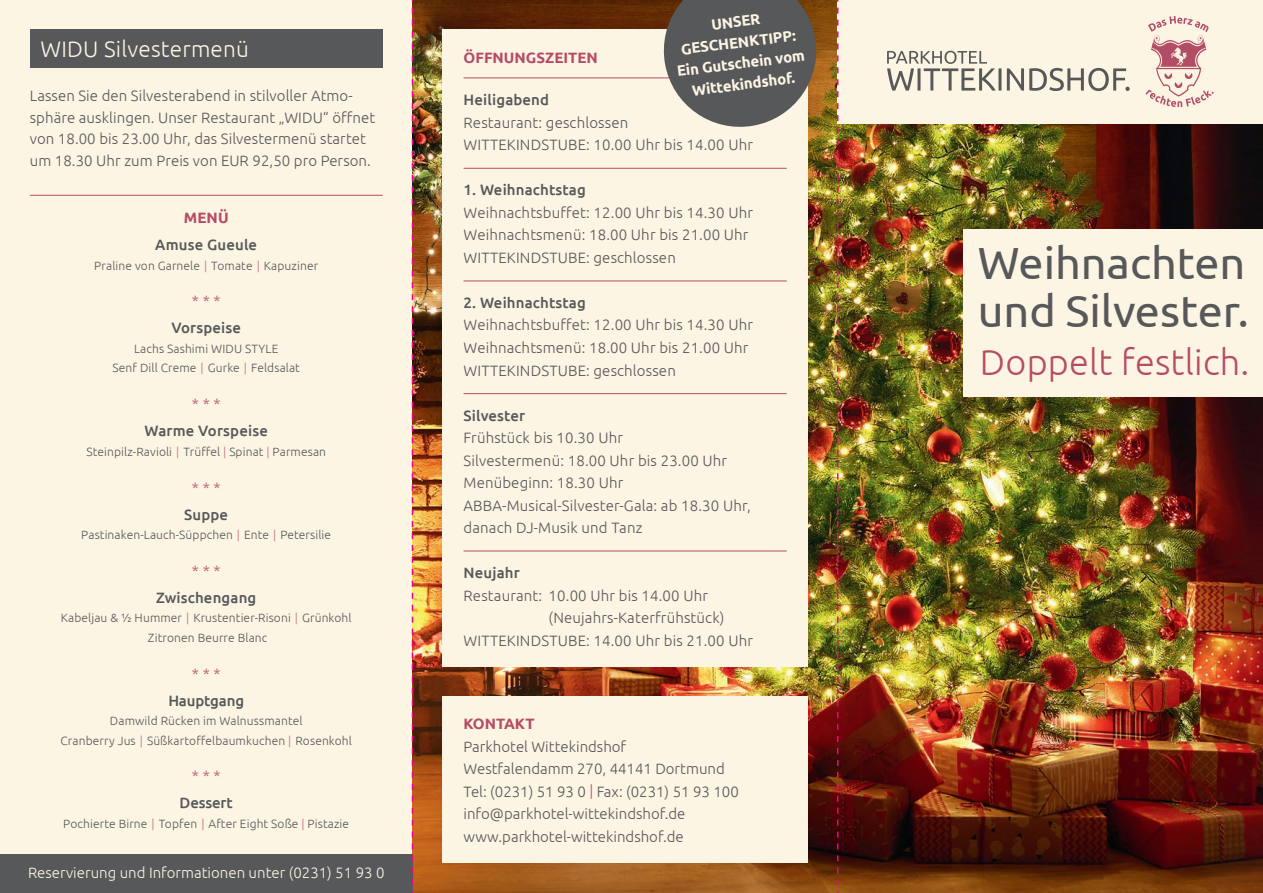
<style>
.page{position:relative;width:1263px;height:893px;background:#fcf5e4}
.page>*{position:absolute;margin:0;border:0;box-sizing:border-box;transform-origin:0 0}
.t1{font:45px/48px "Ubuntu";color:#57585a}
.t2{font:300 36px "Ubuntu";letter-spacing:.005em;color:#b64b64}
.t3{font:300 22.5px "Ubuntu";letter-spacing:.01em;color:#fcf5e4}
.t4{font:300 15px/22.5px "Ubuntu";letter-spacing:.01em;color:#57585a}
.t5{font:500 15px "Ubuntu";letter-spacing:.01em;color:#57585a}
.t6{font:700 15px/21px "Ubuntu";color:#fcf5e4;text-align:center}
.t7{font:300 15px "Ubuntu";color:#fcf5e4}
.t8{font:700 15px "Ubuntu";color:#b64b64}
.t9{font:300 15px "Ubuntu";color:#b64b64}
.t10{font:500 15px "Ubuntu";letter-spacing:-.01em;color:#57585a}
.t11{font:300 12px/19.5px "Ubuntu";letter-spacing:.01em;color:#57585a;text-align:center}
.s1{color:#c26c7b}
.s2{color:#b64b64}
</style>
<div class="page">
<img style="left:413px;top:0;width:850px;height:893px">
<div style="left:838px;top:0;width:425px;height:123px;background:#fcf5e4"></div>
<div style="left:442px;top:696px;width:366px;height:167px;background:#fcf5e4"></div>
<div style="left:963px;top:229px;width:300px;height:168px;background:#fcf5e4"></div>
<svg style="left:887px;top:51px;width:242px;height:40px"></svg>
<svg style="left:1145px;top:16px;width:69px;height:91px"></svg>
<div style="left:442px;top:30px;width:366px;height:637px;background:#fcf5e4"></div>
<hr style="left:464px;top:78px;width:323px;height:1px;background:#b64b64">
<hr style="left:464px;top:168px;width:323px;height:1px;background:#b64b64">
<hr style="left:464px;top:281px;width:323px;height:1px;background:#b64b64">
<hr style="left:464px;top:393px;width:323px;height:1px;background:#b64b64">
<hr style="left:464px;top:551px;width:323px;height:1px;background:#b64b64">
<svg style="left:658px;top:0;width:164px;height:133px"></svg>
<div style="left:0;top:855px;width:412px;height:38px;background:#57585a"></div>
<div style="left:30px;top:30px;width:353px;height:38px;background:#57585a"></div>
<hr style="left:30px;top:195px;width:353px;height:1px;background:#b64b64">
<svg style="left:837px;top:0;width:1px;height:893px"></svg>
<svg style="left:412px;top:0;width:1px;height:893px"></svg>
<h3 class="t3" style="left:40px;top:36px;width:210px">WIDU Silvestermenü</h3>
<p class="t4" style="left:30px;top:84px;width:347px;line-height:21.8px">Lassen Sie den Silvesterabend in stilvoller Atmo&shy;sphäre ausklingen. Unser Restaurant „WIDU“ öffnet von 18.00 bis 23.00 Uhr, das Silvestermenü startet um 18.30 Uhr zum Preis von EUR 92,50 pro Person.</p>
<p class="t8" style="left:184px;top:209px;width:46px">MENÜ</p>
<p class="t5" style="left:155px;top:235px;width:103px">Amuse Gueule</p>
<p class="t11" style="left:94px;top:255px;width:225px">Praline von Garnele <span class="s1">|</span> Tomate <span class="s1">|</span> Kapuziner</p>
<p class="t9" style="left:192px;top:292px;width:30px">* * *</p>
<p class="t5" style="left:171px;top:319px;width:71px">Vorspeise</p>
<p class="t11" style="left:113px;top:339px;width:189px">Lachs Sashimi WIDU STYLE<br>Senf Dill Creme <span class="s1">|</span> Gurke <span class="s1">|</span> Feldsalat</p>
<p class="t9" style="left:192px;top:395px;width:30px">* * *</p>
<p class="t5" style="left:144px;top:421px;width:125px">Warme Vorspeise</p>
<p class="t11" style="left:86px;top:441px;width:241px">Steinpilz-Ravioli <span class="s1">|</span> Trüffel <span class="s1">|</span> Spinat <span class="s1">|</span> Parmesan</p>
<p class="t9" style="left:192px;top:478px;width:30px">* * *</p>
<p class="t5" style="left:184px;top:505px;width:45px">Suppe</p>
<p class="t11" style="left:81px;top:525px;width:251px">Pastinaken-Lauch-Süppchen <span class="s1">|</span> Ente <span class="s1">|</span> Petersilie</p>
<p class="t9" style="left:192px;top:561px;width:30px">* * *</p>
<p class="t5" style="left:156px;top:588px;width:102px">Zwischengang</p>
<p class="t11" style="left:61px;top:608px;width:292px">Kabeljau &amp; ½ Hummer <span class="s1">|</span> Krustentier-Risoni <span class="s1">|</span> Grünkohl<br>Zitronen Beurre Blanc</p>
<p class="t9" style="left:192px;top:664px;width:30px">* * *</p>
<p class="t10" style="left:168px;top:691px;width:77px">Hauptgang</p>
<p class="t11" style="left:61px;top:711px;width:293px">Damwild Rücken im Walnussmantel<br>Cranberry Jus <span class="s1">|</span> Süßkartoffelbaumkuchen <span class="s1">|</span> Rosenkohl</p>
<p class="t9" style="left:192px;top:767px;width:30px">* * *</p>
<p class="t10" style="left:180px;top:793px;width:55px">Dessert</p>
<p class="t11" style="left:63px;top:813px;width:287px">Pochierte Birne <span class="s1">|</span> Topfen <span class="s1">|</span> After Eight Soße <span class="s1">|</span> Pistazie</p>
<p class="t7" style="left:28px;top:864px;width:358px">Reservierung und Informationen unter (0231) 51 93 0</p>
<p class="t6" style="left:671px;top:19px;width:130px;rotate:-7deg">UNSER<br>GESCHENKTIPP:<br>Ein Gutschein vom<br>Wittekindshof.</p>
<p class="t8" style="left:464px;top:49px;width:136px">ÖFFNUNGSZEITEN</p>
<p class="t5" style="left:464px;top:91px;width:87px">Heiligabend</p>
<p class="t4" style="left:464px;top:111px;width:291px">Restaurant: geschlossen<br>WITTEKINDSTUBE: 10.00 Uhr bis 14.00 Uhr</p>
<p class="t5" style="left:464px;top:181px;width:124px">1. Weihnachtstag</p>
<p class="t4" style="left:464px;top:201px;width:291px">Weihnachtsbuffet: 12.00 Uhr bis 14.30 Uhr<br>Weihnachtsmenü: 18.00 Uhr bis 21.00 Uhr<br>WITTEKINDSTUBE: geschlossen</p>
<p class="t5" style="left:464px;top:293px;width:124px">2. Weihnachtstag</p>
<p class="t4" style="left:464px;top:314px;width:291px">Weihnachtsbuffet: 12.00 Uhr bis 14.30 Uhr<br>Weihnachtsmenü: 18.00 Uhr bis 21.00 Uhr<br>WITTEKINDSTUBE: geschlossen</p>
<p class="t5" style="left:464px;top:406px;width:63px">Silvester</p>
<p class="t4" style="left:464px;top:426px;width:289px">Frühstück bis 10.30 Uhr<br>Silvestermenü: 18.00 Uhr bis 23.00 Uhr<br>Menübeginn: 18.30 Uhr<br>ABBA-Musical-Silvester-Gala: ab 18.30 Uhr, danach DJ-Musik und Tanz</p>
<p class="t5" style="left:464px;top:563px;width:58px">Neujahr</p>
<p class="t4" style="left:464px;top:584px;width:246px">Restaurant: 10.00 Uhr bis 14.00 Uhr</p>
<p class="t4" style="left:549px;top:606px;width:177px">(Neujahrs-Katerfrühstück)</p>
<p class="t4" style="left:464px;top:629px;width:291px">WITTEKINDSTUBE: 14.00 Uhr bis 21.00 Uhr</p>
<p class="t8" style="left:463px;top:715px;width:73px">KONTAKT</p>
<p class="t4" style="left:463px;top:735px;width:277px">Parkhotel Wittekindshof Westfalendamm 270, 44141 Dortmund Tel: (0231) 51 93 0 <span class="s2">|</span> Fax: (0231) 51 93 100 info@parkhotel-wittekindshof.de www.parkhotel-wittekindshof.de</p>
<h1 class="t1" style="left:978px;top:238px;width:273px">Weihnachten und Silvester.</h1>
<h2 class="t2" style="left:980px;top:341px;width:271px">Doppelt festlich.</h2>
</div>
